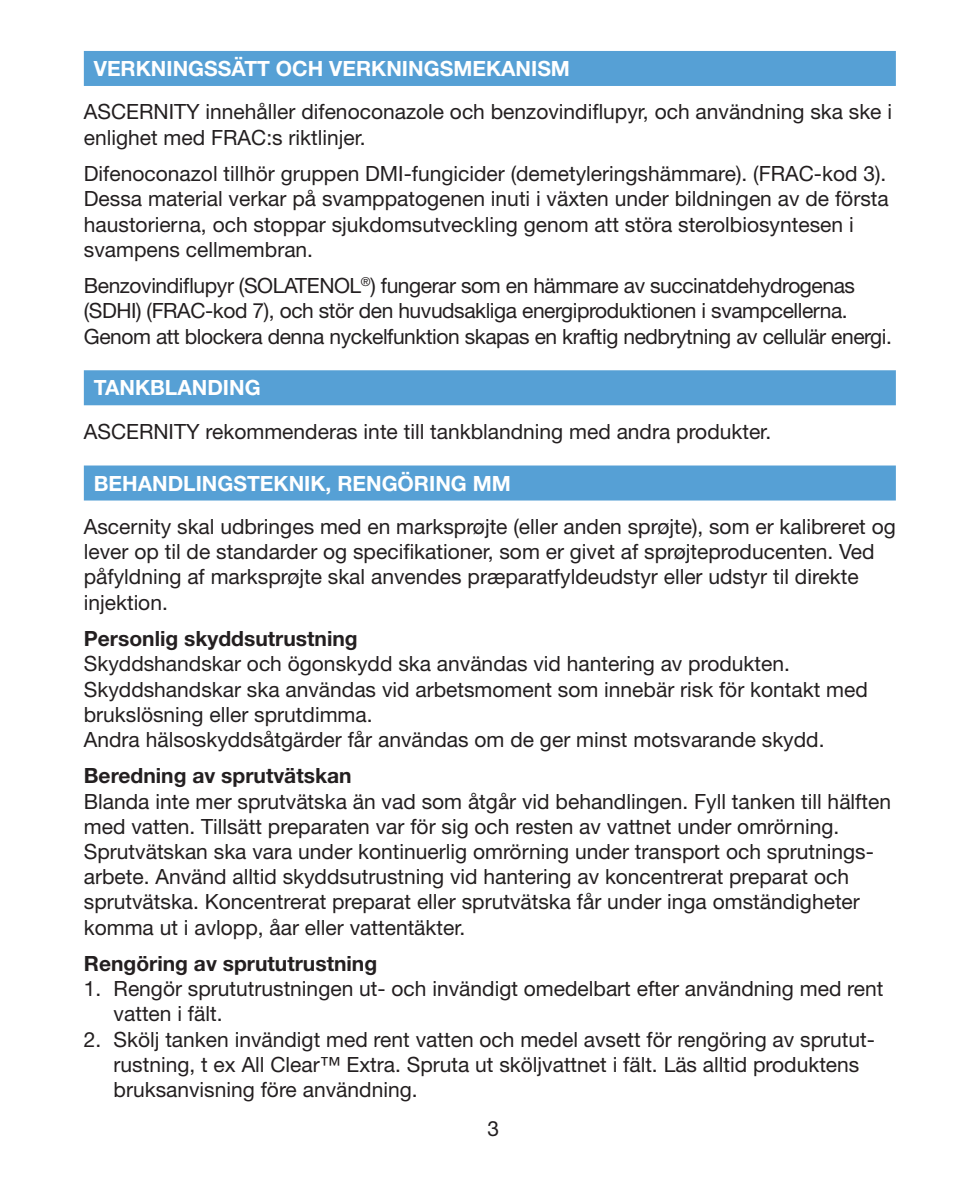
<style>
.page{position:relative;width:953px;height:1191px;background:#fff}
.page>*{position:absolute;margin:0;border:0;box-sizing:border-box;transform-origin:0 0}
.t1{font:21px/25.2px "Helvetica Neue LT Std";color:#231f20}
.t2{font:21px/25.2px "Helvetica Neue LT Std";letter-spacing:-.02em;color:#231f20}
.t3{font:700 21px "Helvetica Neue LT Std";color:#fff}
.t4{font:700 21px "Helvetica Neue LT Std";color:#231f20}
</style>
<div class="page">
<div style="left:84px;top:51px;width:811px;height:35px;background:#56a0d5"></div>
<div style="left:84px;top:370px;width:811px;height:35px;background:#56a0d5"></div>
<div style="left:84px;top:465px;width:811px;height:35px;background:#56a0d5"></div>
<p class="t3" style="left:94px;top:56px;width:477px">VERKNINGSSÄTT OCH VERKNINGSMEKANISM</p>
<p class="t1" style="left:84px;top:99px;width:809px">ASCERNITY innehåller difenoconazole och benzovindiflupyr, och användning ska ske i enlighet med FRAC:s riktlinjer.</p>
<p class="t1" style="left:84px;top:161px;width:806px">Difenoconazol tillhör gruppen DMI-fungicider (demetyleringshämmare). (FRAC-kod 3).<br>Dessa material verkar på svamppatogenen inuti i växten under bildningen av de första haustorierna, och stoppar sjukdomsutveckling genom att störa sterolbiosyntesen i svampens cellmembran.</p>
<p class="t2" style="left:84px;top:273px;width:809px">Benzovindiflupyr (SOLATENOL<sup>®</sup>) fungerar som en hämmare av succinatdehydrogenas (SDHI) (FRAC-kod 7), och stör den huvudsakliga energiproduktionen i svampcellerna.<br>Genom att blockera denna nyckelfunktion skapas en kraftig nedbrytning av cellulär energi.</p>
<p class="t3" style="left:94px;top:375px;width:168px">TANKBLANDING</p>
<p class="t1" style="left:84px;top:418px;width:688px">ASCERNITY rekommenderas inte till tankblandning med andra produkter.</p>
<p class="t3" style="left:94px;top:470px;width:418px">BEHANDLINGSTEKNIK, RENGÖRING MM</p>
<p class="t1" style="left:84px;top:513px;width:813px">Ascernity skal udbringes med en marksprøjte (eller anden sprøjte), som er kalibreret og lever op til de standarder og specifikationer, som er givet af sprøjteproducenten. Ved påfyldning af marksprøjte skal anvendes præparatfyldeudstyr eller udstyr til direkte injektion.</p>
<p class="t4" style="left:84px;top:625px;width:275px">Personlig skyddsutrustning</p>
<p class="t1" style="left:84px;top:651px;width:785px">Skyddshandskar och ögonskydd ska användas vid hantering av produkten.<br>Skyddshandskar ska användas vid arbetsmoment som innebär risk för kontakt med brukslösning eller sprutdimma.<br>Andra hälsoskyddsåtgärder får användas om de ger minst motsvarande skydd.</p>
<p class="t4" style="left:84px;top:763px;width:269px">Beredning av sprutvätskan</p>
<p class="t1" style="left:84px;top:788px;width:808px">Blanda inte mer sprutvätska än vad som åtgår vid behandlingen. Fyll tanken till hälften med vatten. Tillsätt preparaten var för sig och resten av vattnet under omrörning.<br>Sprutvätskan ska vara under kontinuerlig omrörning under transport och sprutnings&shy;arbete. Använd alltid skyddsutrustning vid hantering av koncentrerat preparat och sprutvätska. Koncentrerat preparat eller sprutvätska får under inga omständigheter komma ut i avlopp, åar eller vattentäkter.</p>
<p class="t4" style="left:84px;top:950px;width:295px">Rengöring av sprututrustning</p>
<p class="t1" style="left:114px;top:975px;width:771px;text-indent:-30px">1. Rengör sprututrustningen ut- och invändigt omedelbart efter användning med rent vatten i fält.</p>
<p class="t1" style="left:114px;top:1026px;width:762px;text-indent:-30px">2. Skölj tanken invändigt med rent vatten och medel avsett för rengöring av sprutut&shy;rustning, t ex All Clear™ Extra. Spruta ut sköljvattnet i fält. Läs alltid produktens bruksanvisning före användning.</p>
<p class="t1" style="left:487px;top:1115px;width:13px">3</p>
</div>
